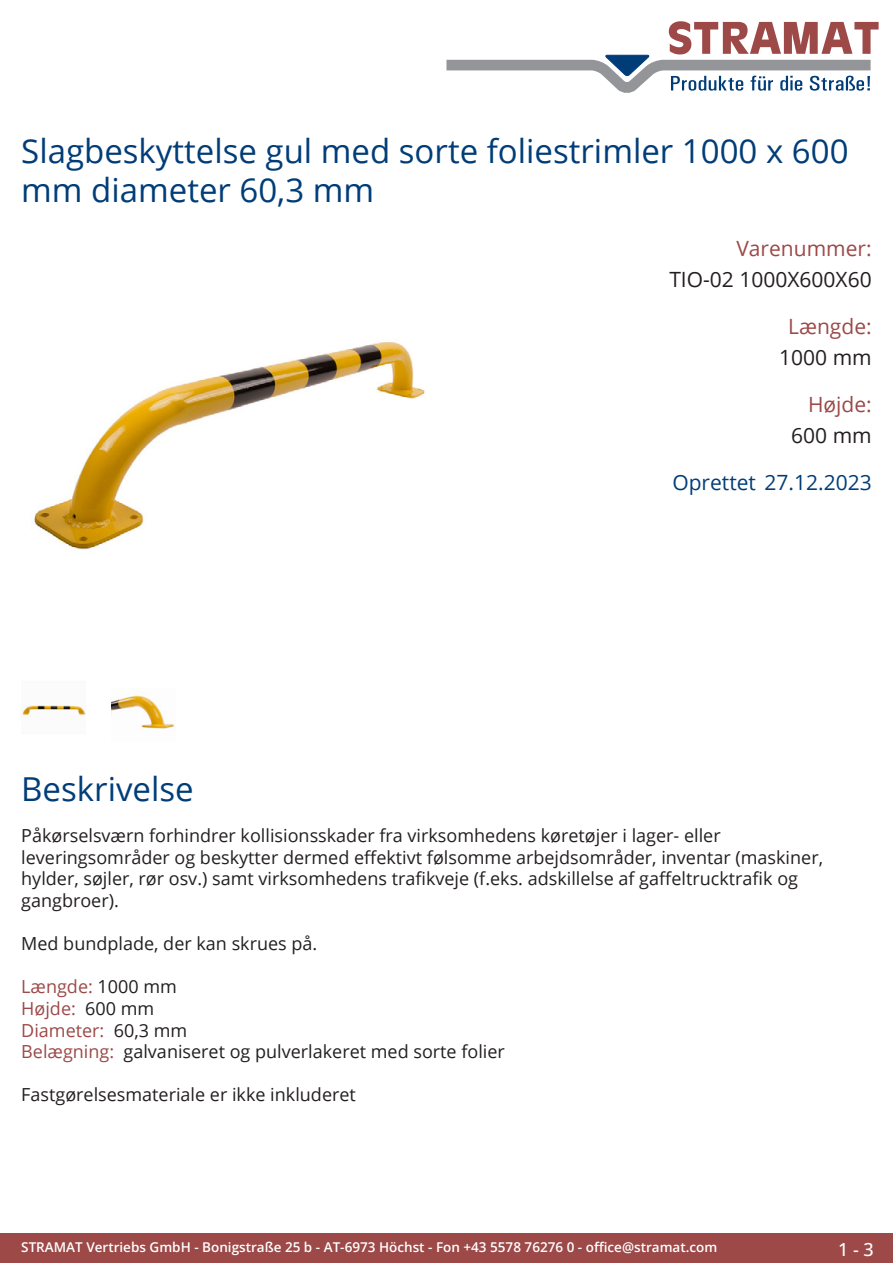
<style>
.page{position:relative;width:893px;height:1263px;background:#fff}
.page>*{position:absolute;margin:0;border:0;box-sizing:border-box;transform-origin:0 0}
.Produkttitel{font:33px/39.6px "Open Sans";color:#003d78}
.TechDaten_Inhalt{font:21px "Open Sans";color:#231f20}
.TechDaten_Überschrif{font:21px "Open Sans";color:#9c4948}
.Erstellungsdatum{font:21px "Open Sans";color:#003d78}
.Beschreibung_Text{font:18px/21.6px "Open Sans";color:#231f20}
.t1{font:500 18px "Open Sans";color:#fff}
.t2{font:600 13.5px "Open Sans";color:#fff}
.s1{color:#9c4948}
</style>
<div class="page">
<div style="left:0;top:1233px;width:893px;height:30px;background:#9c4948"></div>
<svg style="left:446px;top:21px;width:433px;height:72px"></svg>
<img style="left:34px;top:342px;width:391px;height:208px">
<img style="left:22px;top:705px;width:63px;height:13px">
<img style="left:112px;top:695px;width:62px;height:34px">
<p class="Produkttitel" style="left:21px;top:130px;width:829px">Slagbeskyttelse gul med sorte foliestrimler 1000 x 600 mm diameter 60,3 mm</p>
<p class="TechDaten_Überschrif" style="left:736px;top:234px;width:137px">Varenummer:</p>
<p class="TechDaten_Inhalt" style="left:669px;top:265px;width:204px">TIO-02 1000X600X60</p>
<p class="TechDaten_Überschrif" style="left:788px;top:312px;width:85px">Længde:</p>
<p class="TechDaten_Inhalt" style="left:779px;top:343px;width:94px">1000 mm</p>
<p class="TechDaten_Überschrif" style="left:808px;top:390px;width:65px">Højde:</p>
<p class="TechDaten_Inhalt" style="left:791px;top:421px;width:82px">600 mm</p>
<p class="Erstellungsdatum" style="left:672px;top:468px;width:201px">Oprettet 27.12.2023</p>
<p class="Produkttitel" style="left:21px;top:768px;width:174px">Beskrivelse</p>
<p class="Beschreibung_Text" style="left:21px;top:824px;width:803px">Påkørselsværn forhindrer kollisionsskader fra virksomhedens køretøjer i lager- eller leveringsområder og beskytter dermed effektivt følsomme arbejdsområder, inventar (maskiner, hylder, søjler, rør osv.) samt virksomhedens trafikveje (f.eks. adskillelse af gaffeltrucktrafik og gangbroer).</p>
<p class="Beschreibung_Text" style="left:21px;top:932px;width:298px">Med bundplade, der kan skrues på.</p>
<p class="Beschreibung_Text" style="left:21px;top:975px;width:485px"><span class="s1">Længde:</span> 1000 mm<br><span class="s1">Højde:</span> 600 mm<br><span class="s1">Diameter:</span> 60,3 mm<br><span class="s1">Belægning:</span> galvaniseret og pulverlakeret med sorte folier</p>
<p class="Beschreibung_Text" style="left:21px;top:1083px;width:336px">Fastgørelsesmateriale er ikke inkluderet</p>
<p class="t2" style="left:21px;top:1238px;width:698px">STRAMAT Vertriebs GmbH - Bonigstraße 25 b - AT-6973 Höchst - Fon +43 5578 76276 0 - office@stramat.com</p>
<p class="t1" style="left:838px;top:1237px;width:37px">1 - 3</p>
</div>
